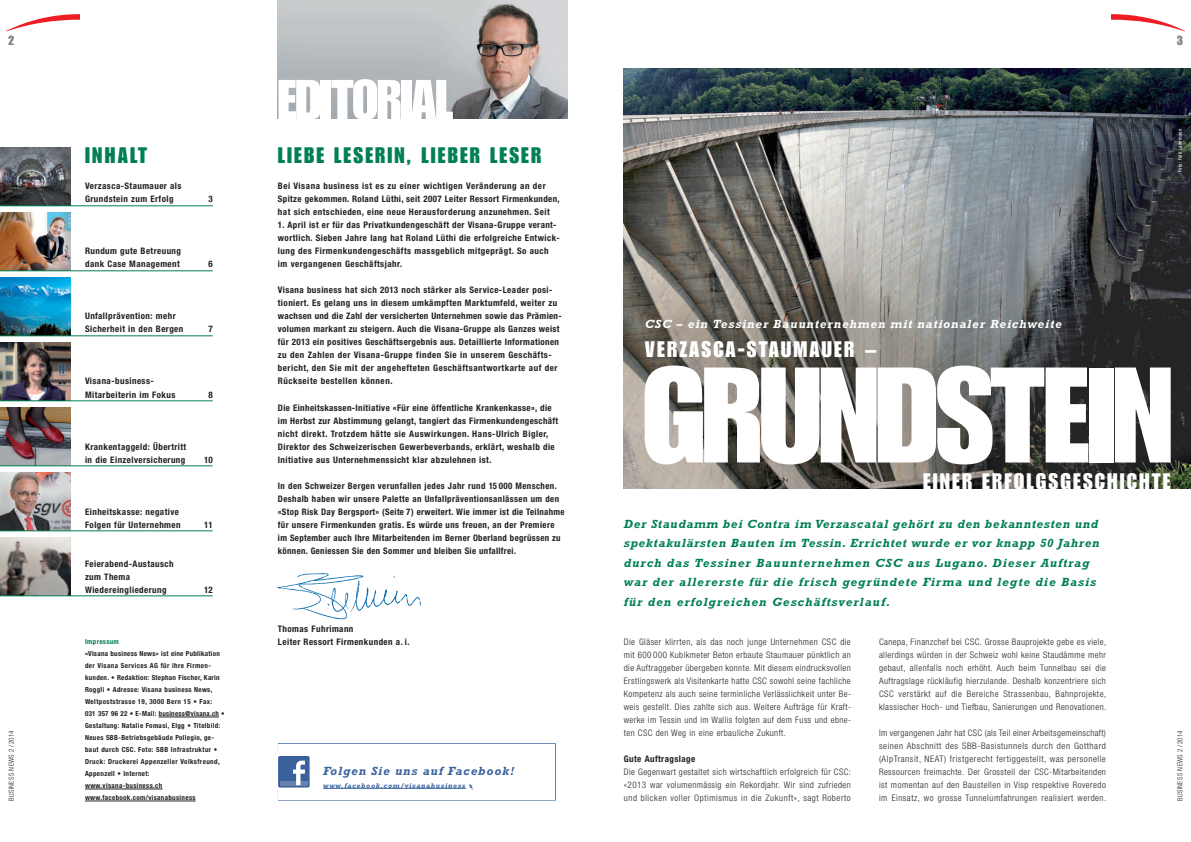
<style>
.page{position:relative;width:1191px;height:842px;background:#fff}
.page>*{position:absolute;margin:0;border:0;box-sizing:border-box;transform-origin:0 0}
.t1{font:133px "Impact";letter-spacing:-.035em;color:#fff}
.t2{font:55px "Impact";letter-spacing:-.03em;color:#fff}
.t3{font:22px "Impact";letter-spacing:.095em;color:#fff}
.t4{font:22px "Impact";letter-spacing:.095em;color:#007f52}
.t5{font:13px "Impact";color:#808285}
.t6{font:italic 700 12px/19.5px "Rockwell";letter-spacing:.09em;color:#007f52}
.t7{font:italic 700 12px "Rockwell";letter-spacing:.08em;color:#fff}
.t8{font:italic 700 12px "Rockwell";letter-spacing:.08em;color:#3a639f}
.t9{font:700 condensed 9px/13px "Helvetica Neue";letter-spacing:.045em;color:#231f20}
.t10{font:300 condensed 9px/13px "Helvetica Neue";letter-spacing:.05em;color:#231f20;text-align:justify}
.t11{font:700 condensed 7px/12px "Helvetica Neue";letter-spacing:.05em;color:#231f20}
.t12{font:300 condensed 7px "Helvetica Neue";letter-spacing:.05em;color:#231f20}
.t13{font:italic 700 7px "Rockwell";letter-spacing:.11em;color:#3a639f}
.t14{font:700 condensed 7px "Helvetica Neue";letter-spacing:.045em;color:#007f52}
.t15{font:condensed 5px "Helvetica Neue";letter-spacing:.05em;color:#fff}
</style>
<div class="page">
<svg style="left:6px;top:14px;width:73px;height:17px"></svg>
<svg style="left:1111px;top:14px;width:74px;height:17px"></svg>
<img style="left:277px;top:573px;width:144px;height:47px">
<img style="left:0;top:277px;width:71px;height:58px">
<img style="left:278px;top:0;width:289px;height:119px">
<hr style="left:159px;top:717px;width:60px;height:1px;background:#231f20">
<hr style="left:85px;top:789px;width:77px;height:1px;background:#231f20">
<hr style="left:85px;top:801px;width:111px;height:1px;background:#231f20">
<img style="left:0;top:212px;width:71px;height:58px">
<img style="left:0;top:407px;width:71px;height:58px">
<img style="left:0;top:472px;width:71px;height:58px">
<img style="left:0;top:537px;width:71px;height:58px">
<img style="left:0;top:147px;width:71px;height:58px">
<img style="left:0;top:342px;width:71px;height:58px">
<div style="left:278px;top:743px;width:278px;height:57px;border:1px solid #3a639f"></div>
<div style="left:278px;top:744px;width:277px;height:55px;background:#fff"></div>
<hr style="left:323px;top:788px;width:143px;height:1px;background:#3a639f">
<svg style="left:469px;top:783px;width:4px;height:7px"></svg>
<div style="left:278px;top:756px;width:32px;height:31px;background:#3b619d;border-radius:2px"></div>
<hr style="left:280px;top:781px;width:27px;height:4px;background:#6982b0">
<svg style="left:293px;top:760px;width:12px;height:25px"></svg>
<img style="left:624px;top:68px;width:567px;height:420px">
<hr style="left:0;top:205px;width:213px;height:1px;background:#007f52">
<hr style="left:0;top:270px;width:213px;height:1px;background:#007f52">
<hr style="left:0;top:335px;width:213px;height:1px;background:#007f52">
<hr style="left:0;top:400px;width:213px;height:1px;background:#007f52">
<hr style="left:0;top:465px;width:213px;height:1px;background:#007f52">
<hr style="left:0;top:530px;width:213px;height:1px;background:#007f52">
<hr style="left:0;top:595px;width:213px;height:1px;background:#007f52">
<h3 class="t5" style="left:8px;top:35px;width:8px">2</h3>
<h3 class="t4" style="left:85px;top:148px;width:63px">INHALT</h3>
<p class="t9" style="left:85px;top:181px;width:98px">Verzasca-Staumauer als<br>Grundstein zum Erfolg</p>
<p class="t9" style="left:85px;top:246px;width:97px">Rundum gute Betreuung dank Case Management</p>
<p class="t9" style="left:85px;top:311px;width:100px">Unfallprävention: mehr<br>Sicherheit in den Bergen</p>
<p class="t9" style="left:85px;top:376px;width:92px">Visana-business-<br>Mitarbeiterin im Fokus</p>
<p class="t9" style="left:85px;top:441px;width:103px">Krankentaggeld: Übertritt in die Einzelversicherung</p>
<p class="t9" style="left:85px;top:506px;width:97px">Einheitskasse: negative<br>Folgen für Unternehmen</p>
<p class="t9" style="left:85px;top:558px;width:90px">Feierabend-Austausch zum Thema<br>Wiedereingliederung</p>
<p class="t9" style="left:208px;top:194px;width:6px">3</p>
<p class="t9" style="left:208px;top:259px;width:6px">6</p>
<p class="t9" style="left:208px;top:324px;width:6px">7</p>
<p class="t9" style="left:208px;top:389px;width:6px">8</p>
<p class="t9" style="left:204px;top:454px;width:10px">10</p>
<p class="t9" style="left:204px;top:519px;width:10px">11</p>
<p class="t9" style="left:204px;top:584px;width:10px">12</p>
<h2 class="t2" style="left:277px;top:80px;width:177px">EDITORIAL</h2>
<h3 class="t4" style="left:278px;top:148px;width:265px">LIEBE LESERIN, LIEBER LESER</h3>
<p class="t9" style="left:278px;top:181px;width:283px">Bei Visana business ist es zu einer wichtigen Veränderung an der<br>Spitze gekommen. Roland Lüthi, seit 2007 Leiter Ressort Firmenkunden, hat sich entschieden, eine neue Herausforderung anzunehmen. Seit</p>
<p class="t9" style="left:278px;top:220px;width:283px">1. April ist er für das Privatkundengeschäft der Visana-Gruppe verant&shy;wortlich. Sieben Jahre lang hat Roland Lüthi die erfolgreiche Entwick&shy;lung des Firmenkundengeschäfts massgeblich mitgeprägt. So auch im vergangenen Geschäftsjahr.</p>
<p class="t9" style="left:278px;top:285px;width:285px">Visana business hat sich 2013 noch stärker als Service-Leader posi&shy;tioniert. Es gelang uns in diesem umkämpften Marktumfeld, weiter zu wachsen und die Zahl der versicherten Unternehmen sowie das Prämien&shy;volumen markant zu steigern. Auch die Visana-Gruppe als Ganzes weist für 2013 ein positives Geschäftsergebnis aus. Detaillierte Informationen zu den Zahlen der Visana-Gruppe finden Sie in unserem Geschäfts&shy;bericht, den Sie mit der angehefteten Geschäftsantwortkarte auf der Rückseite bestellen können.</p>
<p class="t9" style="left:278px;top:402px;width:282px">Die Einheitskassen-Initiative «Für eine öffentliche Krankenkasse», die im Herbst zur Abstimmung gelangt, tangiert das Firmenkundengeschäft nicht direkt. Trotzdem hätte sie Auswirkungen. Hans-Ulrich Bigler, Direktor des Schweizerischen Gewerbeverbands, erklärt, weshalb die Initiative aus Unternehmenssicht klar abzulehnen ist.</p>
<p class="t9" style="left:278px;top:480px;width:288px">In den Schweizer Bergen verunfallen jedes Jahr rund 15 000 Menschen.<br>Deshalb haben wir unsere Palette an Unfallpräventionsanlässen um den «Stop Risk Day Bergsport» (Seite 7) erweitert. Wie immer ist die Teilnahme für unsere Firmenkunden gratis. Es würde uns freuen, an der Premiere im September auch Ihre Mitarbeitenden im Berner Oberland begrüssen zu können. Geniessen Sie den Sommer und bleiben Sie unfallfrei.</p>
<p class="t9" style="left:278px;top:623px;width:77px">Thomas Fuhrimann</p>
<h3 class="t5" style="left:1176px;top:35px;width:8px">3</h3>
<h3 class="t7" style="left:645px;top:320px;width:418px">CSC – ein Tessiner Bauunternehmen mit nationaler Reichweite</h3>
<h3 class="t3" style="left:645px;top:342px;width:234px">VERZASCA-STAUMAUER −</h3>
<p class="t15" style="left:1178px;top:172px;width:44px;rotate:-90deg">Foto: Falk Lademann</p>
<h1 class="t1" style="left:641px;top:367px;width:533px">GRUNDSTEIN</h1>
<h3 class="t3" style="left:923px;top:473px;width:249px">EINER ERFOLGSGESCHICHTE</h3>
<p class="t6" style="left:624px;top:515px;width:477px">Der Staudamm bei Contra im Verzascatal gehört zu den bekanntesten und spektakulärsten Bauten im Tessin. Errichtet wurde er vor knapp 50 Jahren durch das Tessiner Bauunternehmen CSC aus Lugano. Dieser Auftrag war der allererste für die frisch gegründete Firma und legte die Basis für den erfolgreichen Geschäftsverlauf.</p>
<p class="t10" style="left:624px;top:636px;width:229px">Die Gläser klirrten, als das noch junge Unternehmen CSC die mit 600 000 Kubikmeter Beton erbaute Staumauer pünktlich an die Auftraggeber übergeben konnte. Mit diesem eindrucksvollen Erstlingswerk als Visitenkarte hatte CSC sowohl seine fachliche Kompetenz als auch seine terminliche Verlässlichkeit unter Be&shy;weis gestellt. Dies zahlte sich aus. Weitere Aufträge für Kraft&shy;werke im Tessin und im Wallis folgten auf dem Fuss und ebne&shy;ten CSC den Weg in eine erbauliche Zukunft.</p>
<p class="t9" style="left:624px;top:753px;width:73px">Gute Auftragslage</p>
<p class="t10" style="left:624px;top:766px;width:229px">Die Gegenwart gestaltet sich wirtschaftlich erfolgreich für CSC: «2013 war volumenmässig ein Rekordjahr. Wir sind zufrieden und blicken voller Optimismus in die Zukunft», sagt Roberto</p>
<p class="t10" style="left:879px;top:636px;width:229px">Canepa, Finanzchef bei CSC. Grosse Bauprojekte gebe es viele, allerdings würden in der Schweiz wohl keine Staudämme mehr gebaut, allenfalls noch erhöht. Auch beim Tunnelbau sei die Auftragslage rückläufig hierzulande. Deshalb konzentriere sich CSC verstärkt auf die Bereiche Strassenbau, Bahnprojekte, klassischer Hoch- und Tiefbau, Sanierungen und Renovationen.</p>
<p class="t10" style="left:879px;top:727px;width:229px">Im vergangenen Jahr hat CSC (als Teil einer Arbeitsgemeinschaft) seinen Abschnitt des SBB-Basistunnels durch den Gotthard (AlpTransit, NEAT) fristgerecht fertiggestellt, was personelle Ressourcen freimachte. Der Grossteil der CSC-Mitarbeitenden ist momentan auf den Baustellen in Visp respektive Roveredo im Einsatz, wo grosse Tunnelumfahrungen realisiert werden.</p>
<p class="t14" style="left:85px;top:639px;width:35px">Impressum</p>
<p class="t9" style="left:278px;top:636px;width:133px">Leiter Ressort Firmenkunden a. i.</p>
<p class="t11" style="left:85px;top:648px;width:141px">«Visana business News» ist eine Publikation der Visana Services AG für ihre Firmen&shy;kunden. • Redaktion: Stephan Fischer, Karin Roggli • Adresse: Visana business News, Weltpoststrasse 19, 3000 Bern 15 • Fax:<br>031 357 96 22 • E-Mail: business@visana.ch • Gestaltung: Natalie Fomasi, Elgg • Titelbild:<br>Neues SBB-Betriebsgebäude Pollegio, ge&shy;baut durch CSC. Foto: SBB Infrastruktur • Druck: Druckerei Appenzeller Volksfreund, Appenzell • Internet: www.visana-business.ch www.facebook.com/visanabusiness</p>
<p class="t12" style="left:9px;top:801px;width:71px;rotate:-90deg">BUSINESS NEWS 2 /2014</p>
<p class="t12" style="left:1177px;top:801px;width:71px;rotate:-90deg">BUSINESS NEWS 2 /2014</p>
<h3 class="t8" style="left:323px;top:766px;width:192px">Folgen Sie uns auf Facebook!</h3>
<p class="t13" style="left:323px;top:783px;width:144px">www.facebook.com/visanabusiness</p>
</div>
